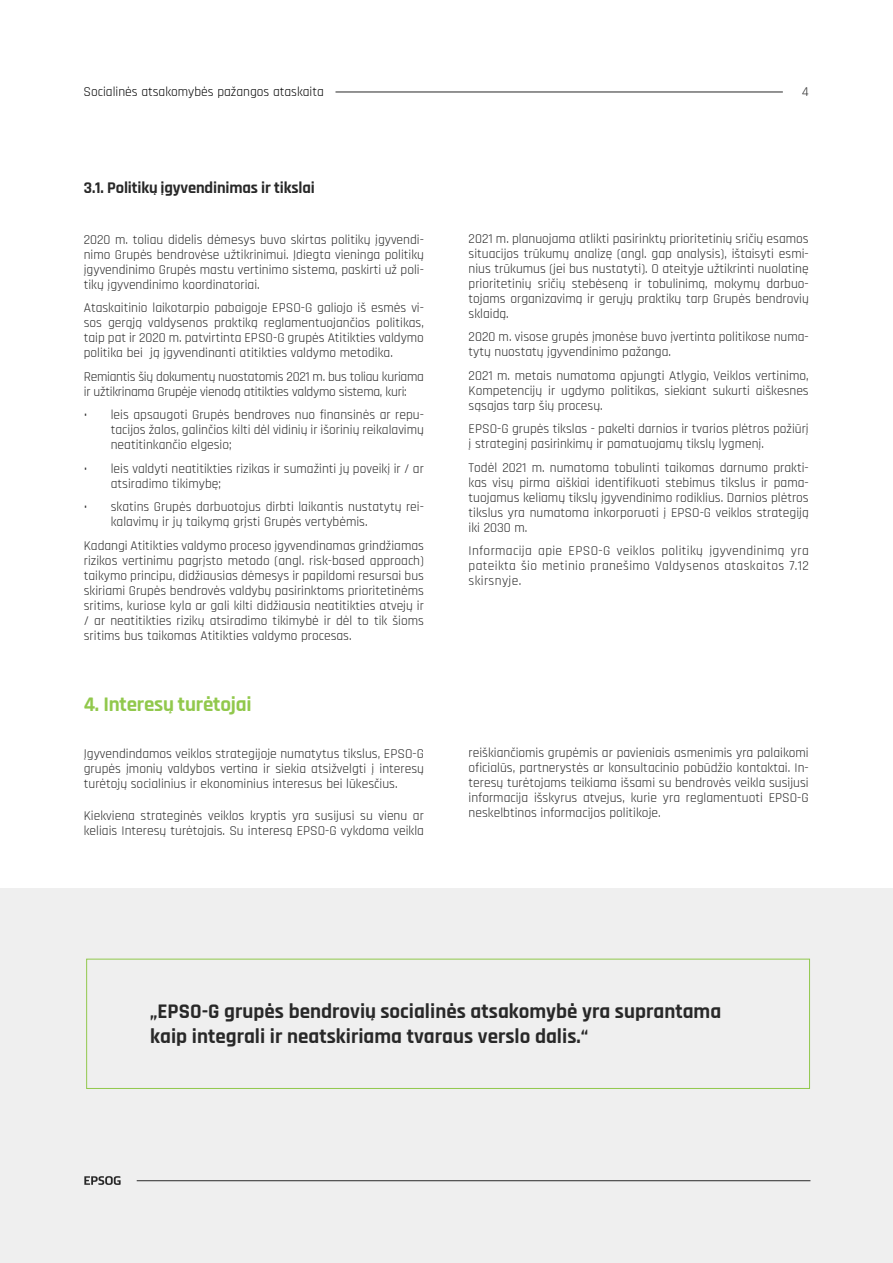
<style>
.page{position:relative;width:893px;height:1263px;background:#fff}
.page>*{position:absolute;margin:0;border:0;box-sizing:border-box;transform-origin:0 0}
.t1{font:700 21px/25.5px "Rajdhani";color:#282828}
.t2{font:700 21px "Rajdhani";letter-spacing:-.01em;color:#91c84c}
.t3{font:700 16.5px "Rajdhani";letter-spacing:-.01em;color:#282828}
.t4{font:13.5px/15px "Rajdhani";color:#282828;text-align:justify}
.t5{font:13.5px/15px "Rajdhani";letter-spacing:-.02em;color:#282828}
.t6{font:13.5px "Rajdhani";color:#000}
</style>
<div class="page">
<hr style="left:335px;top:92px;width:448px;height:1px;background:#282828">
<div style="left:0;top:889px;width:893px;height:374px;background:#efefef"></div>
<svg style="left:84px;top:1176px;width:37px;height:9px"></svg>
<hr style="left:137px;top:1180px;width:673px;height:1px;background:#282828">
<div style="left:86px;top:959px;width:724px;height:130px;border:1px solid #91c84c"></div>
<p class="t6" style="left:84px;top:84px;width:242px">Socialinės atsakomybės pažangos ataskaita</p>
<p class="t4" style="left:802px;top:84px;width:9px">4</p>
<p class="t3" style="left:84px;top:178px;width:233px">3.1. Politikų įgyvendinimas ir tikslai</p>
<p class="t4" style="left:84px;top:232px;width:342px">2020 m. toliau didelis dėmesys buvo skirtas politikų įgyvendi&shy;nimo Grupės bendrovėse užtikrinimui. Įdiegta vieninga politikų įgyvendinimo Grupės mastu vertinimo sistema, paskirti už poli&shy;tikų įgyvendinimo koordinatoriai.</p>
<p class="t4" style="left:84px;top:301px;width:342px">Ataskaitinio laikotarpio pabaigoje EPSO-G galiojo iš esmės vi&shy;sos gerąją valdysenos praktiką reglamentuojančios politikas, taip pat ir 2020 m. patvirtinta EPSO-G grupės Atitikties valdymo politika bei ją įgyvendinanti atitikties valdymo metodika.</p>
<p class="t5" style="left:84px;top:369px;width:342px">Remiantis šių dokumentų nuostatomis 2021 m. bus toliau kuriama ir užtikrinama Grupėje vienodą atitikties valdymo sistema, kuri:</p>
<p class="t4" style="left:111px;top:408px;width:315px;text-indent:-27px">• leis apsaugoti Grupės bendroves nuo finansinės ar repu&shy;tacijos žalos, galinčios kilti dėl vidinių ir išorinių reikalavimų neatitinkančio elgesio;</p>
<p class="t4" style="left:111px;top:461px;width:315px;text-indent:-27px">• leis valdyti neatitikties rizikas ir sumažinti jų poveikį ir / ar atsiradimo tikimybę;</p>
<p class="t4" style="left:111px;top:500px;width:315px;text-indent:-27px">• skatins Grupės darbuotojus dirbti laikantis nustatytų rei&shy;kalavimų ir jų taikymą grįsti Grupės vertybėmis.</p>
<p class="t4" style="left:84px;top:538px;width:342px">Kadangi Atitikties valdymo proceso įgyvendinamas grindžiamas rizikos vertinimu pagrįsto metodo (angl. risk-based approach) taikymo principu, didžiausias dėmesys ir papildomi resursai bus skiriami Grupės bendrovės valdybų pasirinktoms prioritetinėms sritims, kuriose kyla ar gali kilti didžiausia neatitikties atvejų ir / ar neatitikties rizikų atsiradimo tikimybė ir dėl to tik šioms sritims bus taikomas Atitikties valdymo procesas.</p>
<h1 class="t2" style="left:84px;top:692px;width:169px">4. Interesų turėtojai</h1>
<p class="t4" style="left:84px;top:746px;width:342px">Įgyvendindamos veiklos strategijoje numatytus tikslus, EPSO-G grupės įmonių valdybos vertina ir siekia atsižvelgti į interesų turėtojų socialinius ir ekonominius interesus bei lūkesčius.</p>
<p class="t4" style="left:84px;top:808px;width:342px">Kiekviena strateginės veiklos kryptis yra susijusi su vienu ar keliais Interesų turėtojais. Su interesą EPSO-G vykdoma veikla</p>
<p class="t4" style="left:469px;top:231px;width:342px">2021 m. planuojama atlikti pasirinktų prioritetinių sričių esamos situacijos trūkumų analizę (angl. gap analysis), ištaisyti esmi&shy;nius trūkumus (jei bus nustatyti). O ateityje užtikrinti nuolatinę prioritetinių sričių stebėseną ir tobulinimą, mokymų darbuo&shy;tojams organizavimą ir gerųjų praktikų tarp Grupės bendrovių sklaidą.</p>
<p class="t4" style="left:469px;top:330px;width:342px">2020 m. visose grupės įmonėse buvo įvertinta politikose numa&shy;tytų nuostatų įgyvendinimo pažanga.</p>
<p class="t4" style="left:469px;top:368px;width:342px">2021 m. metais numatoma apjungti Atlygio, Veiklos vertinimo, Kompetencijų ir ugdymo politikas, siekiant sukurti aiškesnes sąsajas tarp šių procesų.</p>
<p class="t4" style="left:469px;top:422px;width:342px">EPSO-G grupės tikslas - pakelti darnios ir tvarios plėtros požiūrį į strateginį pasirinkimų ir pamatuojamų tikslų lygmenį.</p>
<p class="t4" style="left:469px;top:460px;width:342px">Todėl 2021 m. numatoma tobulinti taikomas darnumo prakti&shy;kas visų pirma aiškiai identifikuoti stebimus tikslus ir pama&shy;tuojamus keliamų tikslų įgyvendinimo rodiklius. Darnios plėtros tikslus yra numatoma inkorporuoti į EPSO-G veiklos strategiją iki 2030 m.</p>
<p class="t4" style="left:469px;top:544px;width:342px">Informacija apie EPSO-G veiklos politikų įgyvendinimą yra pateikta šio metinio pranešimo Valdysenos ataskaitos 7.12 skirsnyje.</p>
<p class="t4" style="left:469px;top:745px;width:342px">reiškiančiomis grupėmis ar pavieniais asmenimis yra palaikomi oficialūs, partnerystės ar konsultacinio pobūdžio kontaktai. In&shy;teresų turėtojams teikiama išsami su bendrovės veikla susijusi informacija išskyrus atvejus, kurie yra reglamentuoti EPSO-G neskelbtinos informacijos politikoje.</p>
<h1 class="t1" style="left:150px;top:999px;width:572px">„EPSO-G grupės bendrovių socialinės atsakomybė yra suprantama kaip integrali ir neatskiriama tvaraus verslo dalis.“</h1>
</div>
